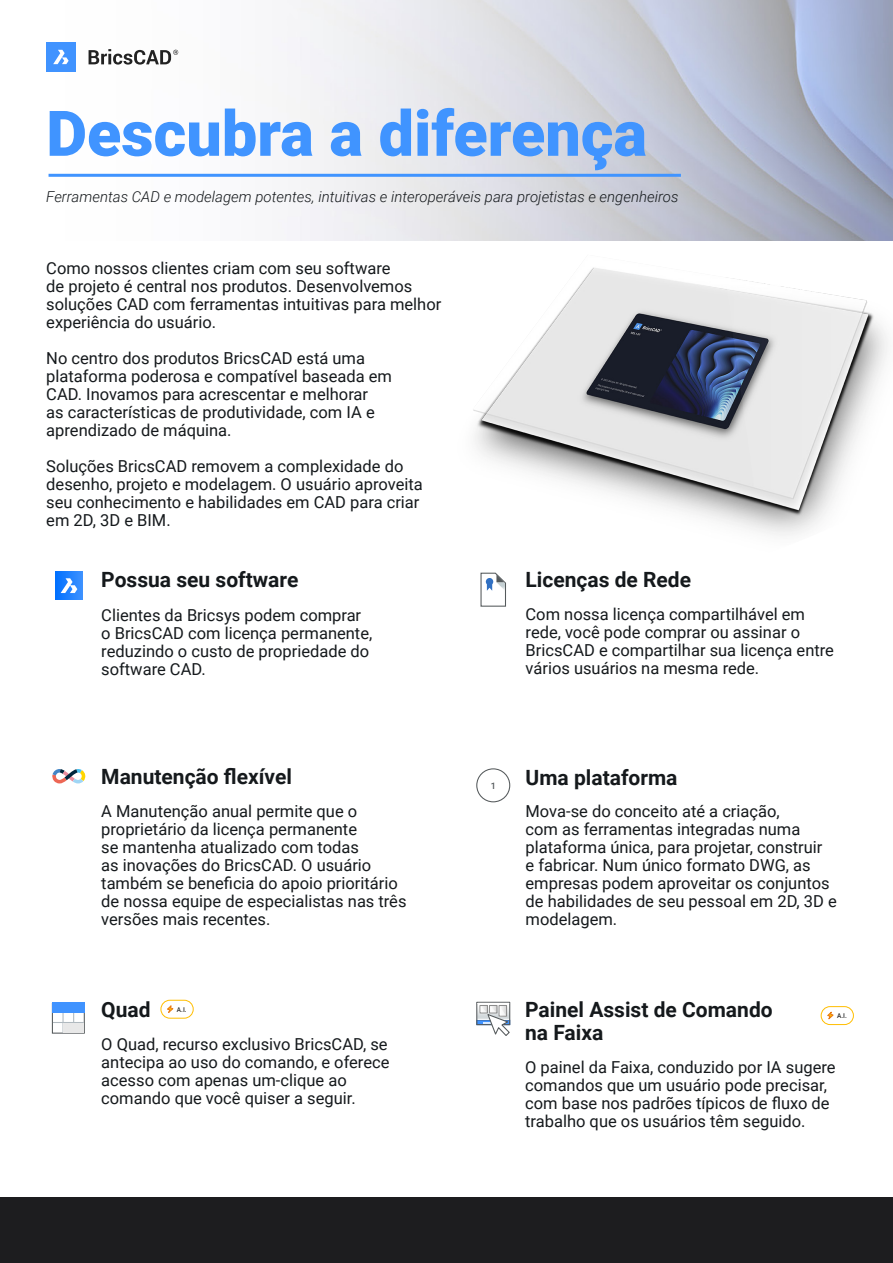
<style>
.page{position:relative;width:893px;height:1263px;background:#fff}
.page>*{position:absolute;margin:0;border:0;box-sizing:border-box;transform-origin:0 0}
.t1{font:900 63px "Roboto";color:#4094ff}
.t2{font:700 21px/22.5px "Roboto";color:#15191c}
.t3{font:16.5px/18px "Roboto";color:#15191c}
.t4{font:italic 300 15px "Roboto";color:#15191c}
.t5{font:500 9px "Roboto";color:#555a5c}
.t6{font:500 6.6px "Roboto";color:#222}
</style>
<div class="page">
<img style="left:46px;top:0;width:847px;height:240px">
<svg style="left:89px;top:49px;width:89px;height:16px"></svg>
<div style="left:46px;top:43px;width:29px;height:29px;background:#4093ff"></div>
<svg style="left:53px;top:50px;width:16px;height:14px"></svg>
<hr style="left:50px;top:174px;width:629px;height:3px;background:#4094ff">
<div style="left:0;top:1198px;width:893px;height:65px;background:#1d1d1f"></div>
<div style="left:161px;top:1000px;width:33px;height:18px;border:1px solid #ffbe00;border-radius:9px"></div>
<svg style="left:167px;top:1005px;width:7px;height:8px"></svg>
<div style="left:821px;top:1006px;width:33px;height:19px;border:1px solid #ffbe00;border-radius:9px"></div>
<svg style="left:827px;top:1011px;width:7px;height:9px"></svg>
<svg style="left:478px;top:1008px;width:2px;height:11px"></svg>
<hr style="left:477px;top:1021px;width:33px;height:3px;background:#4093ff">
<div style="left:476px;top:1020px;width:34px;height:5px;border:1px solid #3170c2"></div>
<div style="left:479px;top:1005px;width:9px;height:8px;border:1px solid #8c8c8c"></div>
<div style="left:476px;top:1002px;width:34px;height:23px;border:1px solid #555a5c"></div>
<hr style="left:477px;top:1003px;width:32px;height:1px;background:#fff">
<svg style="left:480px;top:1005px;width:30px;height:31px"></svg>
<svg style="left:54px;top:1012px;width:29px;height:20px"></svg>
<div style="left:52px;top:1003px;width:33px;height:31px;border:1px solid #555a5c"></div>
<svg style="left:63px;top:1012px;width:1px;height:20px"></svg>
<hr style="left:53px;top:1022px;width:31px;height:1px;background:#b0b9bf">
<div style="left:52px;top:1002px;width:33px;height:10px;background:#4093ff"></div>
<div style="left:64px;top:1023px;width:20px;height:9px;background:#e8e8e8"></div>
<div style="left:55px;top:571px;width:28px;height:28px;background:linear-gradient(to right,#0070ff,#3c91ff)"></div>
<svg style="left:61px;top:578px;width:16px;height:15px"></svg>
<svg style="left:480px;top:573px;width:26px;height:34px"></svg>
<div style="left:476px;top:768px;width:34px;height:34px;border:1px solid #555a5c;border-radius:50%"></div>
<svg style="left:52px;top:769px;width:34px;height:15px"></svg>
<img style="left:427px;top:201px;width:466px;height:335px">
<p class="t1" style="left:46px;top:89px;width:602px">Descubra a diferença</p>
<p class="t4" style="left:46px;top:186px;width:634px">Ferramentas CAD e modelagem potentes, intuitivas e interoperáveis para projetistas e engenheiros</p>
<p class="t3" style="left:46px;top:259px;width:397px">Como nossos clientes criam com seu software<br>de projeto é central nos produtos. Desenvolvemos soluções CAD com ferramentas intuitivas para melhor experiência do usuário.</p>
<p class="t3" style="left:46px;top:349px;width:347px">No centro dos produtos BricsCAD está uma plataforma poderosa e compatível baseada em CAD. Inovamos para acrescentar e melhorar<br>as características de produtividade, com IA e aprendizado de máquina.</p>
<p class="t3" style="left:46px;top:457px;width:378px">Soluções BricsCAD removem a complexidade do desenho, projeto e modelagem. O usuário aproveita seu conhecimento e habilidades em CAD para criar em 2D, 3D e BIM.</p>
<p class="t2" style="left:101px;top:568px;width:199px">Possua seu software</p>
<p class="t3" style="left:101px;top:605px;width:273px">Clientes da Bricsys podem comprar o BricsCAD com licença permanente, reduzindo o custo de propriedade do software CAD.</p>
<p class="t2" style="left:101px;top:764px;width:192px">Manutenção flexível</p>
<p class="t3" style="left:101px;top:801px;width:307px">A Manutenção anual permite que o proprietário da licença permanente<br>se mantenha atualizado com todas<br>as inovações do BricsCAD. O usuário também se beneficia do apoio prioritário de nossa equipe de especialistas nas três versões mais recentes.</p>
<p class="t2" style="left:101px;top:997px;width:51px">Quad</p>
<p class="t6" style="left:177px;top:1004px;width:11px">A.I.</p>
<p class="t3" style="left:101px;top:1035px;width:290px">O Quad, recurso exclusivo BricsCAD, se antecipa ao uso do comando, e oferece acesso com apenas um-clique ao comando que você quiser a seguir.</p>
<p class="t2" style="left:526px;top:568px;width:167px">Licenças de Rede</p>
<p class="t3" style="left:526px;top:604px;width:310px">Com nossa licença compartilhável em rede, você pode comprar ou assinar o BricsCAD e compartilhar sua licença entre vários usuários na mesma rede.</p>
<p class="t5" style="left:491px;top:779px;width:7px">1</p>
<p class="t2" style="left:526px;top:765px;width:153px">Uma plataforma</p>
<p class="t3" style="left:526px;top:801px;width:313px">Mova-se do conceito até a criação,<br>com as ferramentas integradas numa plataforma única, para projetar, construir<br>e fabricar. Num único formato DWG, as empresas podem aproveitar os conjuntos de habilidades de seu pessoal em 2D, 3D e modelagem.</p>
<p class="t2" style="left:525px;top:998px;width:249px">Painel Assist de Comando na Faixa</p>
<p class="t6" style="left:837px;top:1011px;width:11px">A.I.</p>
<p class="t3" style="left:525px;top:1057px;width:312px">O painel da Faixa, conduzido por IA sugere comandos que um usuário pode precisar, com base nos padrões típicos de fluxo de trabalho que os usuários têm seguido.</p>
</div>
